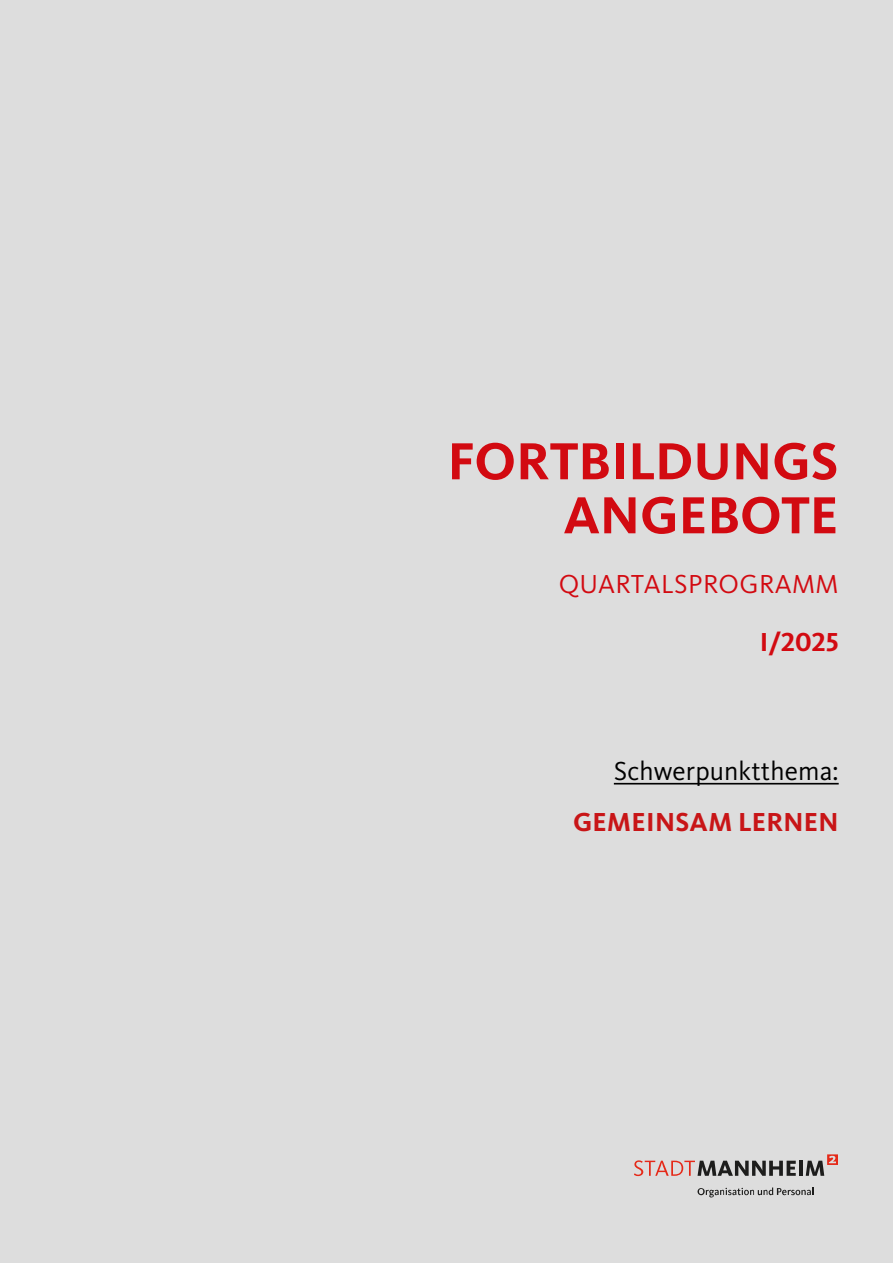
<style>
.page{position:relative;width:893px;height:1263px;background:#ddd}
.page>*{position:absolute;margin:0;border:0;box-sizing:border-box;transform-origin:0 0}
.Headline_Cover_36pt{font:700 54px "Kievit OT";color:#d20a11}
.Headline_18pt{font:27px "Kievit OT";letter-spacing:.005em;color:#000}
.Headline_18pt-2{font:27px "Kievit OT";letter-spacing:.015em;color:#d20a11}
.Headline_18pt-3{font:700 27px "Kievit OT";letter-spacing:.01em;color:#c81517}
.Headline_18pt-4{font:700 27px "Kievit OT";color:#d20a11}
</style>
<div class="page">
<hr style="left:614px;top:783px;width:225px;height:1px;background:#000">
<hr style="left:799px;top:1161px;width:4px;height:15px;background:#1d1d1c">
<svg style="left:806px;top:1155px;width:32px;height:21px"></svg>
<svg style="left:635px;top:1160px;width:161px;height:16px"></svg>
<svg style="left:697px;top:1187px;width:116px;height:10px"></svg>
<h1 class="Headline_Cover_36pt" style="left:448px;top:429px;width:392px">FORTBILDUNGS</h1>
<h1 class="Headline_Cover_36pt" style="left:563px;top:483px;width:277px">ANGEBOTE</h1>
<h3 class="Headline_18pt-2" style="left:559px;top:569px;width:281px">QUARTALSPROGRAMM</h3>
<h3 class="Headline_18pt-4" style="left:760px;top:625px;width:80px">I/2025</h3>
<h3 class="Headline_18pt" style="left:614px;top:756px;width:226px">Schwerpunktthema:</h3>
<h3 class="Headline_18pt-3" style="left:573px;top:806px;width:267px">GEMEINSAM LERNEN</h3>
</div>
